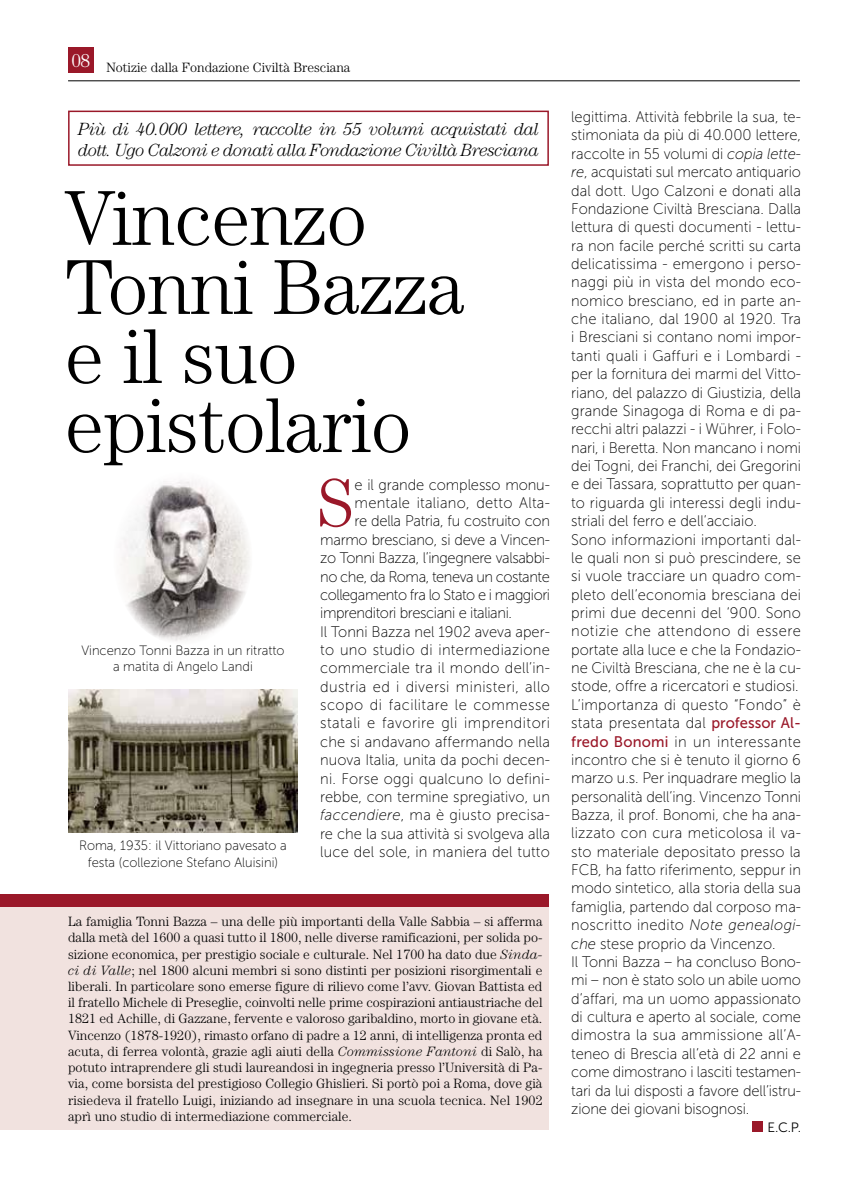
<style>
.page{position:relative;width:851px;height:1191px;background:#fff}
.page>*{position:absolute;margin:0;border:0;box-sizing:border-box;transform-origin:0 0}
.t1{font:300 78px/69px "Century";letter-spacing:-.01em;color:#000}
.t2{font:300 68.7px "Century";color:#9a1829;scale:.96 1}
.t3{font:italic 300 17.7px/21.3px "Century";letter-spacing:-.03em;color:#000}
.t4{font:15.3px/18.3px "Museo Sans 100";color:#000;scale:.96 1}
.t5{font:15.3px "Museo Sans 100";letter-spacing:-.025em;color:#000;scale:.96 1}
.t6{font:15.3px "Museo Sans 100";letter-spacing:-.03em;color:#000;scale:.96 1}
.t7{font:15.3px "Museo Sans 100";letter-spacing:.035em;color:#000;scale:.96 1}
.t8{font:15.3px "Museo Sans 100";letter-spacing:-.02em;color:#000;scale:.96 1}
.t9{font:15.3px "Museo Sans 100";letter-spacing:.02em;color:#000;scale:.96 1}
.t10{font:15.3px "Museo Sans 100";letter-spacing:.03em;color:#000;scale:.96 1}
.t11{font:300 13.5px/16.2px "Century";letter-spacing:.005em;color:#000;text-align:justify}
.t12{font:13.5px/16.2px "Museo Sans 100";color:#000;text-align:center;scale:.96 1}
.t13{font:13.5px "Museo Sans 300";color:#000}
.s1{font-style:italic}
.s2{font-family:"Museo Sans 500";color:#9a1829}
</style>
<div class="page">
<hr style="left:68px;top:80px;width:731px;height:1px;background:#000">
<div style="left:68px;top:47px;width:26px;height:25px;background:#9a1829"></div>
<img style="left:121px;top:480px;width:129px;height:161px">
<div style="left:752px;top:1121px;width:11px;height:11px;background:#9a1829"></div>
<div style="left:68px;top:111px;width:481px;height:55px;border:2px solid #9a1829"></div>
<div style="left:0;top:894px;width:549px;height:235px;background:#f1e2df"></div>
<div style="left:0;top:894px;width:549px;height:12px;background:#9a1829"></div>
<img style="left:68px;top:689px;width:230px;height:143px">
<p class="t11" style="left:71px;top:59px;width:280px"><sup>08</sup> Notizie dalla Fondazione Civiltà Bresciana</p>
<p class="t3" style="left:78px;top:118px;width:462px">Più di 40.000 lettere, raccolte in 55 volumi acquistati dal dott. Ugo Calzoni e donati alla Fondazione Civiltà Bresciana</p>
<h1 class="t1" style="left:65px;top:183px;width:401px">Vincenzo<br>Tonni Bazza e il suo epistolario</h1>
<p class="t12" style="left:81px;top:642px;width:213px">Vincenzo Tonni Bazza in un ritratto a matita di Angelo Landi</p>
<p class="t12" style="left:79px;top:838px;width:218px">Roma, 1935: il Vittoriano pavesato a festa (collezione Stefano Aluisini)</p>
<h2 class="t2" style="left:317px;top:463px;width:40px">S</h2>
<p class="t4" style="left:354px;top:475px;width:205px">e il grande complesso monu-</p>
<p class="t9" style="left:354px;top:495px;width:205px">mentale italiano, detto Alta-</p>
<p class="t8" style="left:354px;top:513px;width:205px">re della Patria, fu costruito con</p>
<p class="t8" style="left:320px;top:531px;width:241px">marmo bresciano, si deve a Vincen-</p>
<p class="t5" style="left:320px;top:550px;width:241px">zo Tonni Bazza, l’ingegnere valsabbi-</p>
<p class="t6" style="left:320px;top:568px;width:241px">no che, da Roma, teneva un costante</p>
<p class="t6" style="left:320px;top:586px;width:241px">collegamento fra lo Stato e i maggiori</p>
<p class="t5" style="left:320px;top:605px;width:201px">imprenditori bresciani e italiani.</p>
<p class="t4" style="left:320px;top:622px;width:241px">Il Tonni Bazza nel 1902 aveva aper-</p>
<p class="t9" style="left:320px;top:641px;width:241px">to uno studio di intermediazione</p>
<p class="t4" style="left:320px;top:659px;width:241px">commerciale tra il mondo dell’in-</p>
<p class="t10" style="left:320px;top:678px;width:241px">dustria ed i diversi ministeri, allo</p>
<p class="t7" style="left:320px;top:696px;width:241px">scopo di facilitare le commesse</p>
<p class="t7" style="left:320px;top:715px;width:241px">statali e favorire gli imprenditori</p>
<p class="t4" style="left:320px;top:732px;width:241px">che si andavano affermando nella</p>
<p class="t4" style="left:320px;top:751px;width:241px">nuova Italia, unita da pochi decen-</p>
<p class="t4" style="left:320px;top:769px;width:241px">ni. Forse oggi qualcuno lo defini-</p>
<p class="t4" style="left:320px;top:787px;width:241px">rebbe, con termine spregiativo, un</p>
<p class="t4" style="left:320px;top:806px;width:241px"><span class="s1">faccendiere</span>, ma è giusto precisa-</p>
<p class="t4" style="left:320px;top:824px;width:241px">re che la sua attività si svolgeva alla</p>
<p class="t4" style="left:320px;top:842px;width:241px">luce del sole, in maniera del tutto</p>
<p class="t11" style="left:68px;top:913px;width:476px">La famiglia Tonni Bazza – una delle più importanti della Valle Sabbia – si afferma dalla metà del 1600 a quasi tutto il 1800, nelle diverse ramificazioni, per solida po&shy;sizione economica, per prestigio sociale e culturale. Nel 1700 ha dato due <span class="s1">Sinda&shy;ci di Valle</span>; nel 1800 alcuni membri si sono distinti per posizioni risorgimentali e liberali. In particolare sono emerse figure di rilievo come l’avv. Giovan Battista ed il fratello Michele di Preseglie, coinvolti nelle prime cospirazioni antiaustriache del 1821 ed Achille, di Gazzane, fervente e valoroso garibaldino, morto in giovane età.<br>Vincenzo (1878-1920), rimasto orfano di padre a 12 anni, di intelligenza pronta ed acuta, di ferrea volontà, grazie agli aiuti della <span class="s1">Commissione Fantoni</span> di Salò, ha potuto intraprendere gli studi laureandosi in ingegneria presso l’Università di Pa&shy;via, come borsista del prestigioso Collegio Ghislieri. Si portò poi a Roma, dove già risiedeva il fratello Luigi, iniziando ad insegnare in una scuola tecnica. Nel 1902 aprì uno studio di intermediazione commerciale.</p>
<p class="t4" style="left:571px;top:108px;width:241px">legittima. Attività febbrile la sua, te&shy;stimoniata da più di 40.000 lettere, raccolte in 55 volumi di <span class="s1">copia lette&shy;re</span>, acquistati sul mercato antiquario dal dott. Ugo Calzoni e donati alla Fondazione Civiltà Bresciana. Dalla lettura di questi documenti - lettu&shy;ra non facile perché scritti su carta delicatissima - emergono i perso&shy;naggi più in vista del mondo eco&shy;nomico bresciano, ed in parte an&shy;che italiano, dal 1900 al 1920. Tra i Bresciani si contano nomi impor&shy;tanti quali i Gaffuri e i Lombardi - per la fornitura dei marmi del Vitto&shy;riano, del palazzo di Giustizia, della grande Sinagoga di Roma e di pa&shy;recchi altri palazzi - i Wührer, i Folo&shy;nari, i Beretta. Non mancano i nomi dei Togni, dei Franchi, dei Gregorini e dei Tassara, soprattutto per quan&shy;to riguarda gli interessi degli indu&shy;striali del ferro e dell’acciaio.<br>Sono informazioni importanti dal&shy;le quali non si può prescindere, se si vuole tracciare un quadro com&shy;pleto dell’economia bresciana dei primi due decenni del ‘900. Sono notizie che attendono di essere portate alla luce e che la Fondazio&shy;ne Civiltà Bresciana, che ne è la cu&shy;stode, offre a ricercatori e studiosi.<br>L’importanza di questo “Fondo” è stata presentata dal <span class="s2">professor Al&shy;fredo Bonomi</span> in un interessante incontro che si è tenuto il giorno 6 marzo u.s. Per inquadrare meglio la personalità dell’ing. Vincenzo Tonni Bazza, il prof. Bonomi, che ha ana&shy;lizzato con cura meticolosa il va&shy;sto materiale depositato presso la FCB, ha fatto riferimento, seppur in modo sintetico, alla storia della sua famiglia, partendo dal corposo ma&shy;noscritto inedito <span class="s1">Note genealogi&shy;che</span> stese proprio da Vincenzo.<br>Il Tonni Bazza – ha concluso Bono&shy;mi – non è stato solo un abile uomo d’affari, ma un uomo appassionato di cultura e aperto al sociale, come dimostra la sua ammissione all’A&shy;teneo di Brescia all’età di 22 anni e come dimostrano i lasciti testamen&shy;tari da lui disposti a favore dell’istru&shy;zione dei giovani bisognosi.</p>
<p class="t13" style="left:767px;top:1120px;width:35px">E.C.P.</p>
</div>
